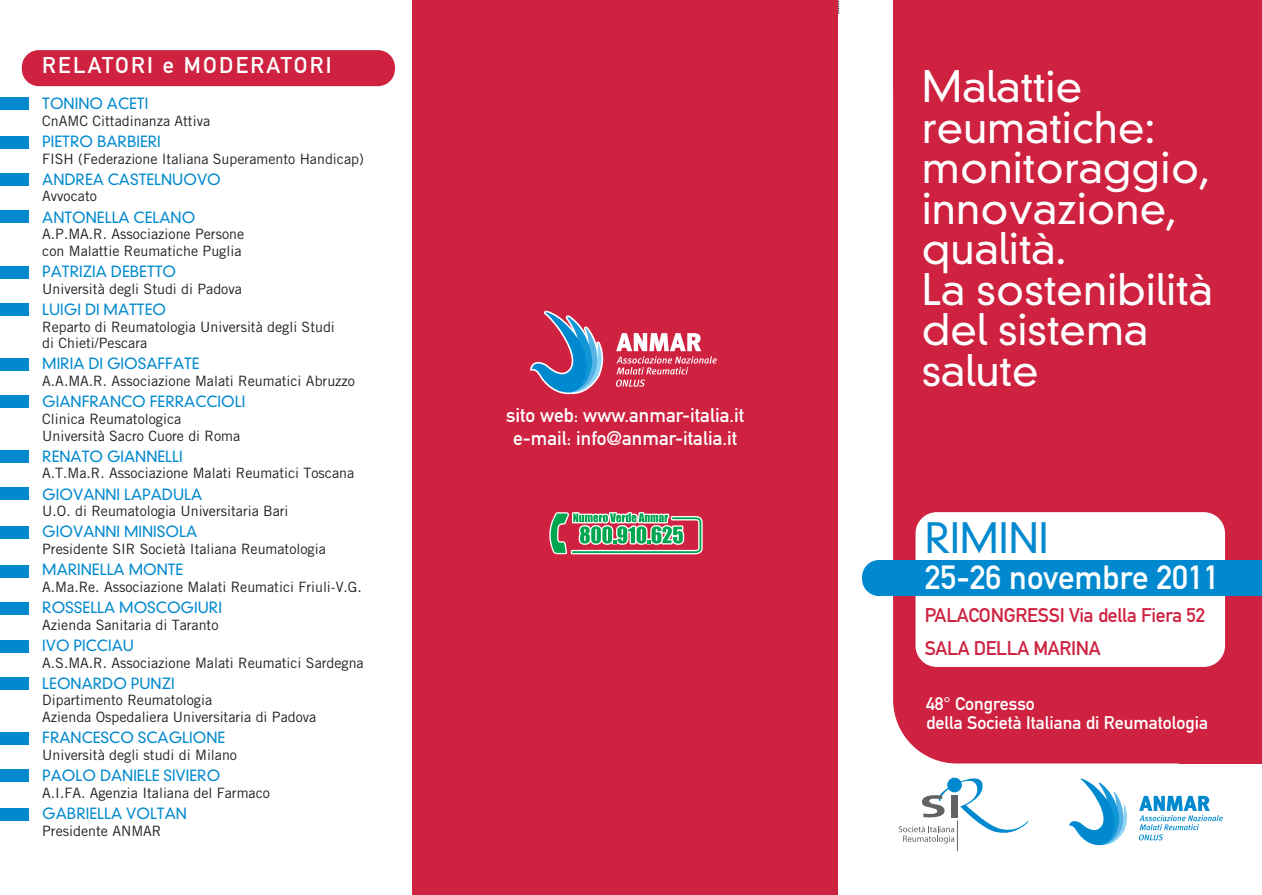
<style>
.page{position:relative;width:1262px;height:895px;background:#fff}
.page>*{position:absolute;margin:0;border:0;box-sizing:border-box;transform-origin:0 0}
.t1{font:300 42px/40.5px "DIN Neuzeit Grotesk Std";color:#fff}
.t2{font:300 40.5px "DIN Neuzeit Grotesk Std";color:#0089cf}
.t3{font:33px "DIN Mittelschrift Alternate";color:#fff}
.t4{font:22.5px "DIN Mittelschrift Alternate";letter-spacing:.1em;color:#fff}
.t5{font:19.5px/23.4px "DIN Mittelschrift Alternate";color:#fff;text-align:center}
.t6{font:19.5px/33px "DIN Mittelschrift Alternate";letter-spacing:-.01em;color:#ce2240}
.t7{font:18px/19.5px "DIN Mittelschrift Alternate";color:#fff}
.t8{font:300 15px "DIN Neuzeit Grotesk Std";color:#0089cf}
.t9{font:14.25px/16.6px "Trade Gothic LT Std";color:#231f20}
</style>
<div class="page">
<div style="left:893px;top:89px;width:286px;height:674px;background:#ce2240"></div>
<div style="left:1179px;top:0;width:82px;height:763px;background:#ce2240"></div>
<div style="left:893px;top:0;width:368px;height:89px;background:#ce2240"></div>
<svg style="left:838px;top:0;width:1px;height:14px"></svg>
<div style="left:915px;top:512px;width:309px;height:154px;background:#fff;border-radius:21px"></div>
<div style="left:412px;top:0;width:425px;height:894px;background:#ce2240"></div>
<svg style="left:530px;top:310px;width:74px;height:84px"></svg>
<svg style="left:616px;top:333px;width:100px;height:53px"></svg>
<svg style="left:549px;top:512px;width:153px;height:42px"></svg>
<svg style="left:1069px;top:778px;width:58px;height:66px"></svg>
<svg style="left:1139px;top:795px;width:83px;height:45px"></svg>
<svg style="left:898px;top:777px;width:130px;height:66px"></svg>
<hr style="left:957px;top:820px;width:1px;height:30px;background:#636366">
<div style="left:22px;top:50px;width:373px;height:36px;background:#ce2240;border-radius:17px"></div>
<div style="left:862px;top:560px;width:399px;height:36px;background:#0089cf"></div>
<div style="left:0;top:97px;width:28px;height:13px;background:#0089cf"></div>
<div style="left:0;top:136px;width:28px;height:13px;background:#0089cf"></div>
<div style="left:0;top:173px;width:28px;height:13px;background:#0089cf"></div>
<div style="left:0;top:210px;width:28px;height:13px;background:#0089cf"></div>
<div style="left:0;top:266px;width:28px;height:13px;background:#0089cf"></div>
<div style="left:0;top:303px;width:28px;height:13px;background:#0089cf"></div>
<div style="left:0;top:358px;width:28px;height:13px;background:#0089cf"></div>
<div style="left:0;top:395px;width:28px;height:13px;background:#0089cf"></div>
<div style="left:0;top:450px;width:28px;height:13px;background:#0089cf"></div>
<div style="left:0;top:487px;width:28px;height:13px;background:#0089cf"></div>
<div style="left:0;top:526px;width:28px;height:12px;background:#0089cf"></div>
<div style="left:0;top:564px;width:28px;height:13px;background:#0089cf"></div>
<div style="left:0;top:601px;width:28px;height:13px;background:#0089cf"></div>
<div style="left:0;top:640px;width:28px;height:12px;background:#0089cf"></div>
<div style="left:0;top:677px;width:28px;height:12px;background:#0089cf"></div>
<div style="left:0;top:732px;width:28px;height:12px;background:#0089cf"></div>
<div style="left:0;top:769px;width:28px;height:12px;background:#0089cf"></div>
<div style="left:0;top:807px;width:28px;height:13px;background:#0089cf"></div>
<h3 class="t4" style="left:42px;top:57px;width:291px">RELATORI e MODERATORI</h3>
<p class="t8" style="left:42px;top:98px;width:108px">TONINO ACETI</p>
<p class="t9" style="left:42px;top:113px;width:169px">CnAMC Cittadinanza Attiva</p>
<p class="t8" style="left:42px;top:135px;width:120px">PIETRO BARBIERI</p>
<p class="t9" style="left:42px;top:151px;width:323px">FISH (Federazione Italiana Superamento Handicap)</p>
<p class="t8" style="left:42px;top:173px;width:180px">ANDREA CASTELNUOVO</p>
<p class="t9" style="left:42px;top:189px;width:56px">Avvocato</p>
<p class="t8" style="left:42px;top:211px;width:154px">ANTONELLA CELANO</p>
<p class="t9" style="left:42px;top:227px;width:203px">A.P.MA.R. Associazione Persone con Malattie Reumatiche Puglia</p>
<p class="t8" style="left:42px;top:265px;width:135px">PATRIZIA DEBETTO</p>
<p class="t9" style="left:42px;top:281px;width:201px">Università degli Studi di Padova</p>
<p class="t8" style="left:42px;top:303px;width:125px">LUIGI DI MATTEO</p>
<p class="t9" style="left:42px;top:319px;width:294px">Reparto di Reumatologia Università degli Studi di Chieti/Pescara</p>
<p class="t8" style="left:42px;top:358px;width:159px">MIRIA DI GIOSAFFATE</p>
<p class="t9" style="left:42px;top:374px;width:314px">A.A.MA.R. Associazione Malati Reumatici Abruzzo</p>
<p class="t8" style="left:42px;top:395px;width:204px">GIANFRANCO FERRACCIOLI</p>
<p class="t9" style="left:42px;top:411px;width:199px">Clinica Reumatologica<br>Università Sacro Cuore di Roma</p>
<p class="t8" style="left:42px;top:450px;width:142px">RENATO GIANNELLI</p>
<p class="t9" style="left:42px;top:466px;width:313px">A.T.Ma.R. Associazione Malati Reumatici Toscana</p>
<p class="t8" style="left:42px;top:488px;width:161px">GIOVANNI LAPADULA</p>
<p class="t9" style="left:42px;top:504px;width:248px">U.O. di Reumatologia Universitaria Bari</p>
<p class="t8" style="left:42px;top:525px;width:156px">GIOVANNI MINISOLA</p>
<p class="t9" style="left:42px;top:541px;width:285px">Presidente SIR Società Italiana Reumatologia</p>
<p class="t8" style="left:42px;top:563px;width:143px">MARINELLA MONTE</p>
<p class="t9" style="left:42px;top:579px;width:321px">A.Ma.Re. Associazione Malati Reumatici Friuli-V.G.</p>
<p class="t8" style="left:42px;top:601px;width:181px">ROSSELLA MOSCOGIURI</p>
<p class="t9" style="left:42px;top:617px;width:178px">Azienda Sanitaria di Taranto</p>
<p class="t8" style="left:42px;top:639px;width:93px">IVO PICCIAU</p>
<p class="t9" style="left:42px;top:655px;width:323px">A.S.MA.R. Associazione Malati Reumatici Sardegna</p>
<p class="t8" style="left:42px;top:677px;width:134px">LEONARDO PUNZI</p>
<p class="t9" style="left:42px;top:693px;width:275px">Dipartimento Reumatologia<br>Azienda Ospedaliera Universitaria di Padova</p>
<p class="t8" style="left:42px;top:731px;width:184px">FRANCESCO SCAGLIONE</p>
<p class="t9" style="left:42px;top:747px;width:196px">Università degli studi di Milano</p>
<p class="t8" style="left:42px;top:769px;width:179px">PAOLO DANIELE SIVIERO</p>
<p class="t9" style="left:42px;top:785px;width:229px">A.I.FA. Agenzia Italiana del Farmaco</p>
<p class="t8" style="left:42px;top:807px;width:146px">GABRIELLA VOLTAN</p>
<p class="t9" style="left:42px;top:823px;width:121px">Presidente ANMAR</p>
<h3 class="t5" style="left:506px;top:405px;width:240px">sito web: www.anmar-italia.it e-mail: info@anmar-italia.it</h3>
<h1 class="t1" style="left:921px;top:71px;width:292px">Malattie reumatiche: monitoraggio, innovazione, qualità.<br>La sostenibilità del sistema salute</h1>
<h2 class="t2" style="left:924px;top:522px;width:125px">RIMINI</h2>
<h3 class="t3" style="left:924px;top:565px;width:296px">25-26 novembre 2011</h3>
<h3 class="t6" style="left:924px;top:600px;width:282px">PALACONGRESSI Via della Fiera 52<br>SALA DELLA MARINA</h3>
<p class="t7" style="left:926px;top:695px;width:283px">48° Congresso<br>della Società Italiana di Reumatologia</p>
</div>
